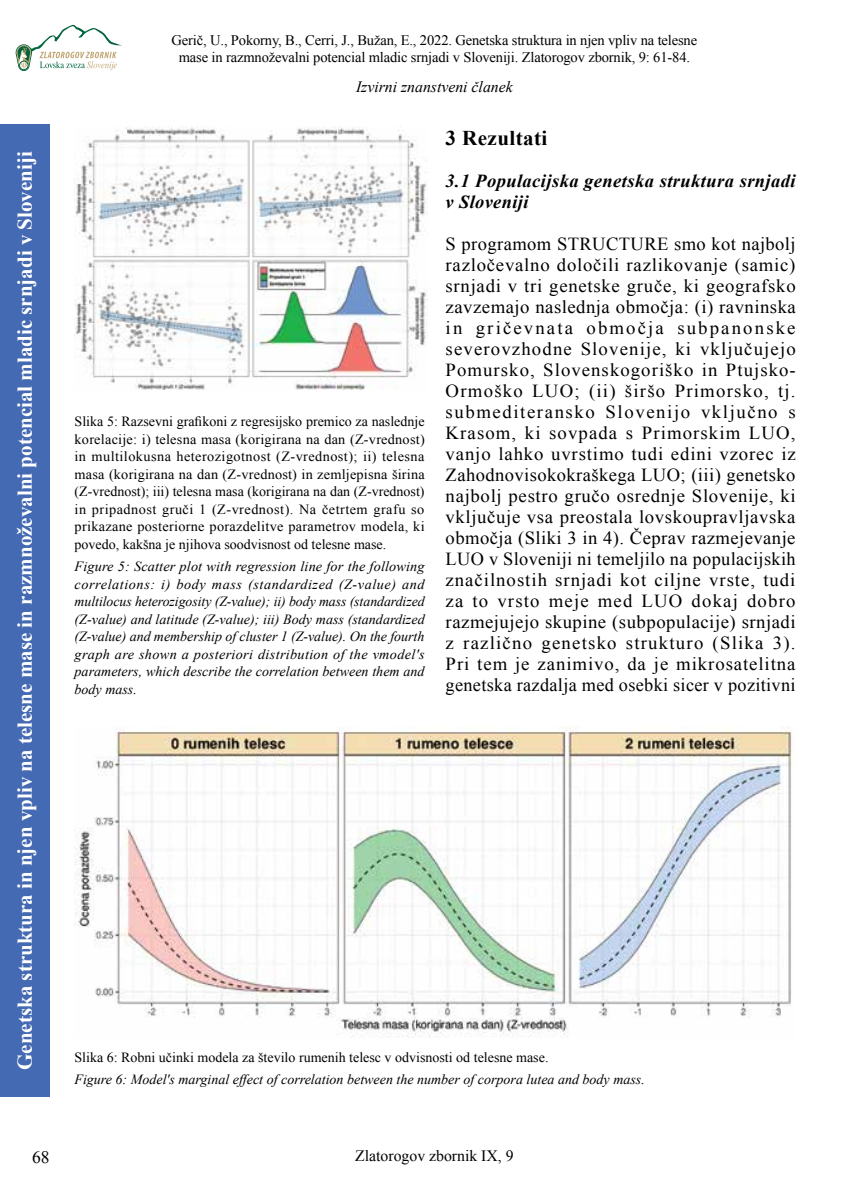
<style>
.page{position:relative;width:844px;height:1191px;background:#fff}
.page>*{position:absolute;margin:0;border:0;box-sizing:border-box;transform-origin:0 0}
.t1{font:700 21px "Times New Roman";color:#fff}
.t2{font:700 21px "Times New Roman";letter-spacing:.02em;color:#000}
.t3{font:18.38px/21px "Times New Roman";letter-spacing:.02em;color:#000;text-align:justify}
.t4{font:italic 700 18.38px/21px "Times New Roman";letter-spacing:.02em;color:#000}
.t5{font:17.5px "Times New Roman";color:#000}
.t6{font:italic 15.75px "Times New Roman";color:#000}
.t7{font:15.75px "Times New Roman";color:#000}
.t8{font:14.53px/17.5px "Times New Roman";letter-spacing:-.01em;color:#000;text-align:center}
.t9{font:14px/17.5px "Times New Roman";color:#000;text-align:justify}
.t10{font:italic 14px/17.5px "Times New Roman";color:#000;text-align:justify}
</style>
<div class="page">
<svg style="left:16px;top:25px;width:106px;height:46px"></svg>
<div style="left:0;top:124px;width:50px;height:972px;background:#446ab3"></div>
<img style="left:74px;top:126px;width:353px;height:264px">
<img style="left:74px;top:726px;width:718px;height:311px">
<p class="t8" style="left:171px;top:31px;width:527px">Gerič, U., Pokorny, B., Cerri, J., Bužan, E., 2022. Genetska struktura in njen vpliv na telesne mase in razmnoževalni potencial mladic srnjadi v Sloveniji. Zlatorogov zbornik, 9: 61-84.</p>
<p class="t1" style="left:10px;top:1069px;width:920px;rotate:-90deg">Genetska struktura in njen vpliv na telesne mase in razmnoževalni potencial mladic srnjadi v Sloveniji</p>
<p class="t6" style="left:356px;top:76px;width:158px">Izvirni znanstveni članek</p>
<p class="t9" style="left:75px;top:412px;width:351px">Slika 5: Razsevni grafikoni z regresijsko premico za naslednje korelacije: i) telesna masa (korigirana na dan (Z-vrednost) in multilokusna heterozigotnost (Z-vrednost); ii) telesna masa (korigirana na dan (Z-vrednost) in zemljepisna širina (Z-vrednost); iii) telesna masa (korigirana na dan (Z-vrednost) in pripadnost gruči 1 (Z-vrednost). Na četrtem grafu so prikazane posteriorne porazdelitve parametrov modela, ki povedo, kakšna je njihova soodvisnost od telesne mase.</p>
<p class="t10" style="left:75px;top:557px;width:351px">Figure 5: Scatter plot with regression line for the following correlations: i) body mass (standardized (Z-value) and multilocus heterozigosity (Z-value); ii) body mass (standardized (Z-value) and latitude (Z-value); iii) Body mass (standardized (Z-value) and membership of cluster 1 (Z-value). On the fourth graph are shown a posteriori distribution of the vmodel's parameters, which describe the correlation between them and body mass.</p>
<p class="t2" style="left:445px;top:123px;width:103px">3 Rezultati</p>
<p class="t4" style="left:445px;top:170px;width:351px">3.1 Populacijska genetska struktura srnjadi v Sloveniji</p>
<p class="t3" style="left:445px;top:233px;width:351px">S programom STRUCTURE smo kot najbolj razločevalno določili razlikovanje (samic) srnjadi v tri genetske gruče, ki geografsko zavzemajo naslednja območja: (i) ravninska in gričevnata območja subpanonske severovzhodne Slovenije, ki vključujejo Pomursko, Slovenskogoriško in Ptujsko-Ormoško LUO; (ii) širšo Primorsko, tj. submediteransko Slovenijo vključno s Krasom, ki sovpada s Primorskim LUO, vanjo lahko uvrstimo tudi edini vzorec iz Zahodnovisokokraškega LUO; (iii) genetsko najbolj pestro gručo osrednje Slovenije, ki vključuje vsa preostala lovskoupravljavska območja (Sliki 3 in 4). Čeprav razmejevanje LUO v Sloveniji ni temeljilo na populacijskih značilnostih srnjadi kot ciljne vrste, tudi za to vrsto meje med LUO dokaj dobro razmejujejo skupine (subpopulacije) srnjadi z različno genetsko strukturo (Slika 3).<br>Pri tem je zanimivo, da je mikrosatelitna genetska razdalja med osebki sicer v pozitivni</p>
<p class="t9" style="left:74px;top:1048px;width:475px">Slika 6: Robni učinki modela za število rumenih telesc v odvisnosti od telesne mase.</p>
<p class="t10" style="left:74px;top:1070px;width:571px">Figure 6: Model's marginal effect of correlation between the number of corpora lutea and body mass.</p>
<p class="t5" style="left:32px;top:1145px;width:19px">68</p>
<p class="t7" style="left:355px;top:1145px;width:160px">Zlatorogov zbornik IX, 9</p>
</div>
